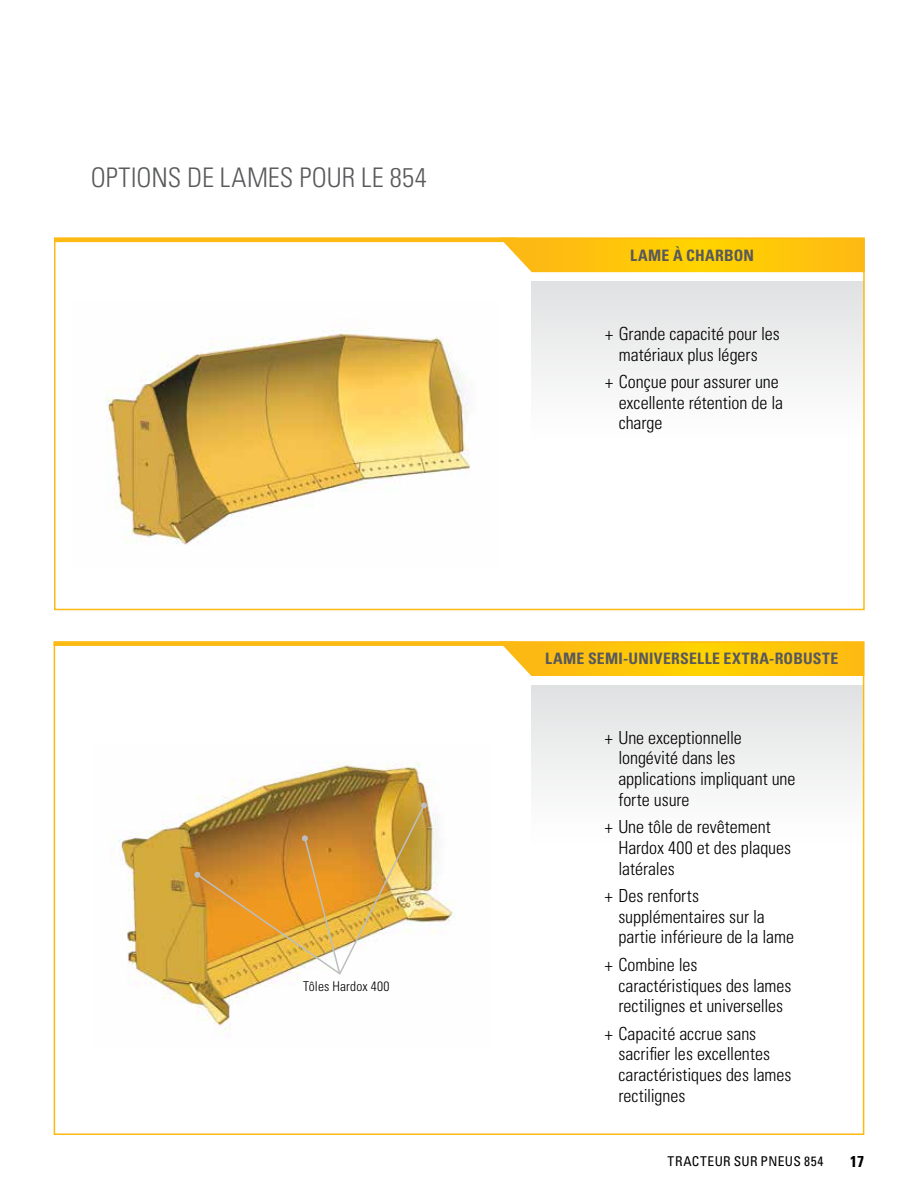
<style>
.page{position:relative;width:918px;height:1188px;background:#fff}
.page>*{position:absolute;margin:0;border:0;box-sizing:border-box;transform-origin:0 0}
.Copy{font:300 condensed 27px "Univers LT Std";color:#58595b}
.t1{font:300 condensed 18px/20.7px "Univers LT Std";letter-spacing:-.005em;color:#000}
.Copy-2{font:700 condensed 15.75px "Univers LT Std";letter-spacing:.015em;color:#58595b}
.t2{font:700 condensed 15.75px "Univers LT Std";color:#000}
.t3{font:condensed 13.5px "Univers LT Std";letter-spacing:.03em;color:#000}
.Copy-3{font:300 condensed 13.5px "Univers LT Std";letter-spacing:.01em;color:#000}
</style>
<div class="page">
<div style="left:532px;top:281px;width:332px;height:159px;background:linear-gradient(to bottom,#e0e1e2,#fff)"></div>
<img style="left:105px;top:328px;width:365px;height:217px">
<svg style="left:499px;top:241px;width:363px;height:31px;background:#fec815"></svg>
<hr style="left:54px;top:238px;width:463px;height:4px;background:#fdba12">
<div style="left:531px;top:685px;width:333px;height:159px;background:linear-gradient(to bottom,#e0e1e2,#fff)"></div>
<img style="left:111px;top:762px;width:344px;height:272px">
<svg style="left:503px;top:644px;width:358px;height:32px;background:#fec713"></svg>
<div style="left:54px;top:641px;width:462px;height:5px;background:#fdba12"></div>
<img style="left:194px;top:803px;width:233px;height:173px">
<p class="Copy" style="left:91px;top:161px;width:338px">OPTIONS DE LAMES POUR LE 854</p>
<p class="Copy-3" style="left:303px;top:978px;width:88px">Tôles Hardox 400</p>
<p class="Copy-2" style="left:630px;top:245px;width:125px">LAME À CHARBON</p>
<p class="t1" style="left:605px;top:323px;width:176px;text-align:center">+ Grande capacité pour les matériaux plus légers</p>
<p class="t1" style="left:619px;top:371px;width:166px;text-indent:-14px">+ Conçue pour assurer une excellente rétention de la charge</p>
<p class="Copy-2" style="left:545px;top:649px;width:295px">LAME SEMI-UNIVERSELLE EXTRA-ROBUSTE</p>
<p class="t1" style="left:618px;top:727px;width:179px;text-indent:-14px">+ Une exceptionnelle longévité dans les applications impliquant une forte usure</p>
<p class="t1" style="left:618px;top:817px;width:174px;text-indent:-14px">+ Une tôle de revêtement<br>Hardox 400 et des plaques latérales</p>
<p class="t1" style="left:618px;top:885px;width:177px;text-indent:-14px">+ Des renforts supplémentaires sur la partie inférieure de la lame</p>
<p class="t1" style="left:618px;top:954px;width:175px;text-indent:-14px">+ Combine les caractéristiques des lames rectilignes et universelles</p>
<p class="t1" style="left:618px;top:1023px;width:175px;text-indent:-14px">+ Capacité accrue sans sacrifier les excellentes caractéristiques des lames rectilignes</p>
<p class="t3" style="left:668px;top:1153px;width:157px">TRACTEUR SUR PNEUS 854</p>
<p class="t2" style="left:850px;top:1151px;width:15px">17</p>
</div>
